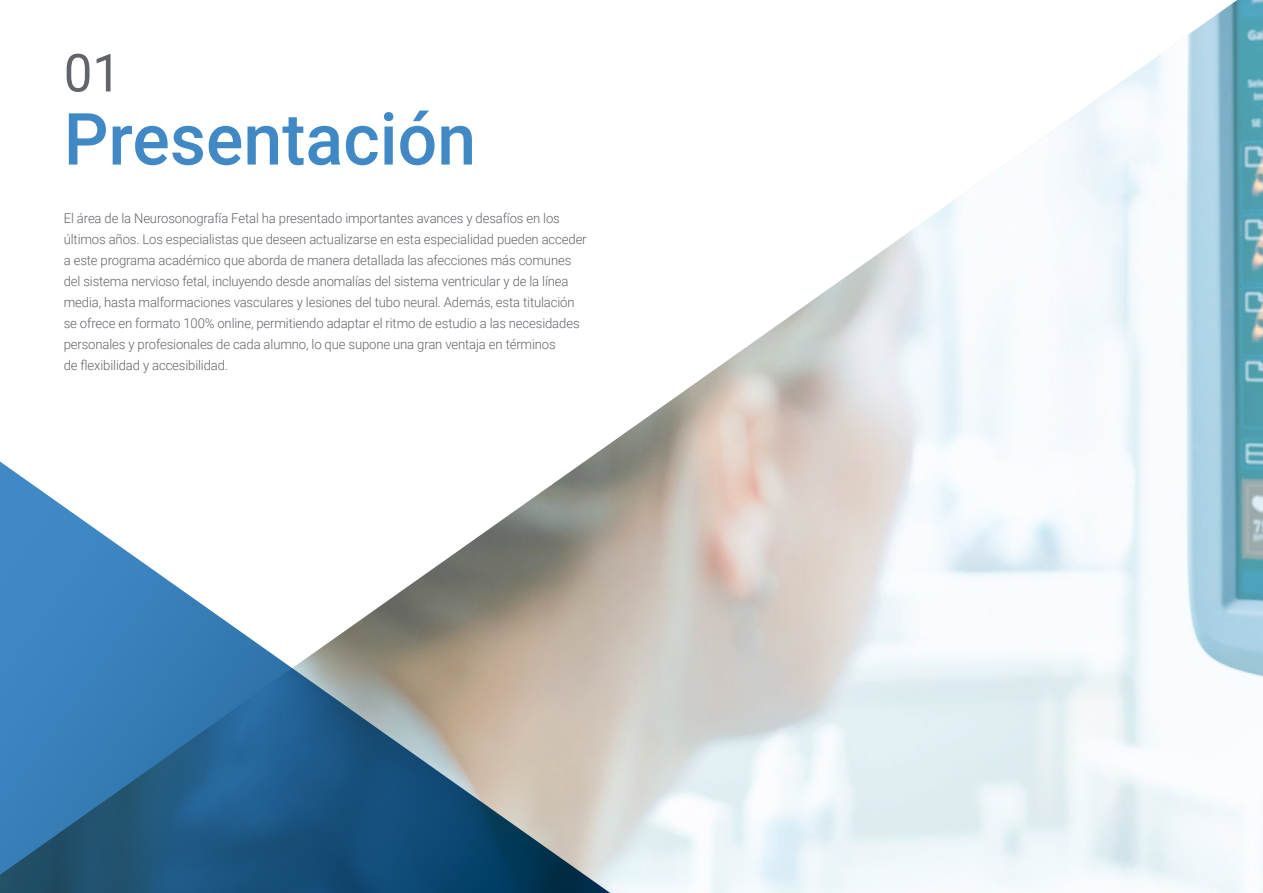
<style>
.page{position:relative;width:1263px;height:893px;background:#fff}
.page>*{position:absolute;margin:0;border:0;box-sizing:border-box;transform-origin:0 0}
.t1{font:500 72px "Roboto";color:#4089c5}
.t2{font:52.5px "Roboto";color:#61646a}
.t3{font:300 13.5px/21px "Roboto";letter-spacing:-.01em;color:#61646a}
.s1{color:#3e89c5}
</style>
<div class="page">
<img style="left:606px;top:0;width:657px;height:893px">
<svg style="left:0;top:446px;width:640px;height:447px"></svg>
<h2 class="t2" style="left:64px;top:36px;width:59px">01</h2>
<h1 class="t1" style="left:64px;top:89px;width:414px">Present<span class="s1">a</span>ción</h1>
<p class="t3" style="left:64px;top:207px;width:524px">El área de la Neurosonografía Fetal ha presentado importantes avances y desafíos en los últimos años. Los especialistas que deseen actualizarse en esta especialidad pueden acceder a este programa académico que aborda de manera detallada las afecciones más comunes del sistema nervioso fetal, incluyendo desde anomalías del sistema ventricular y de la línea media, hasta malformaciones vasculares y lesiones del tubo neural. Además, esta titulación se ofrece en formato 100% online, permitiendo adaptar el ritmo de estudio a las necesidades personales y profesionales de cada alumno, lo que supone una gran ventaja en términos<br>de flexibilidad y accesibilidad.</p>
</div>
